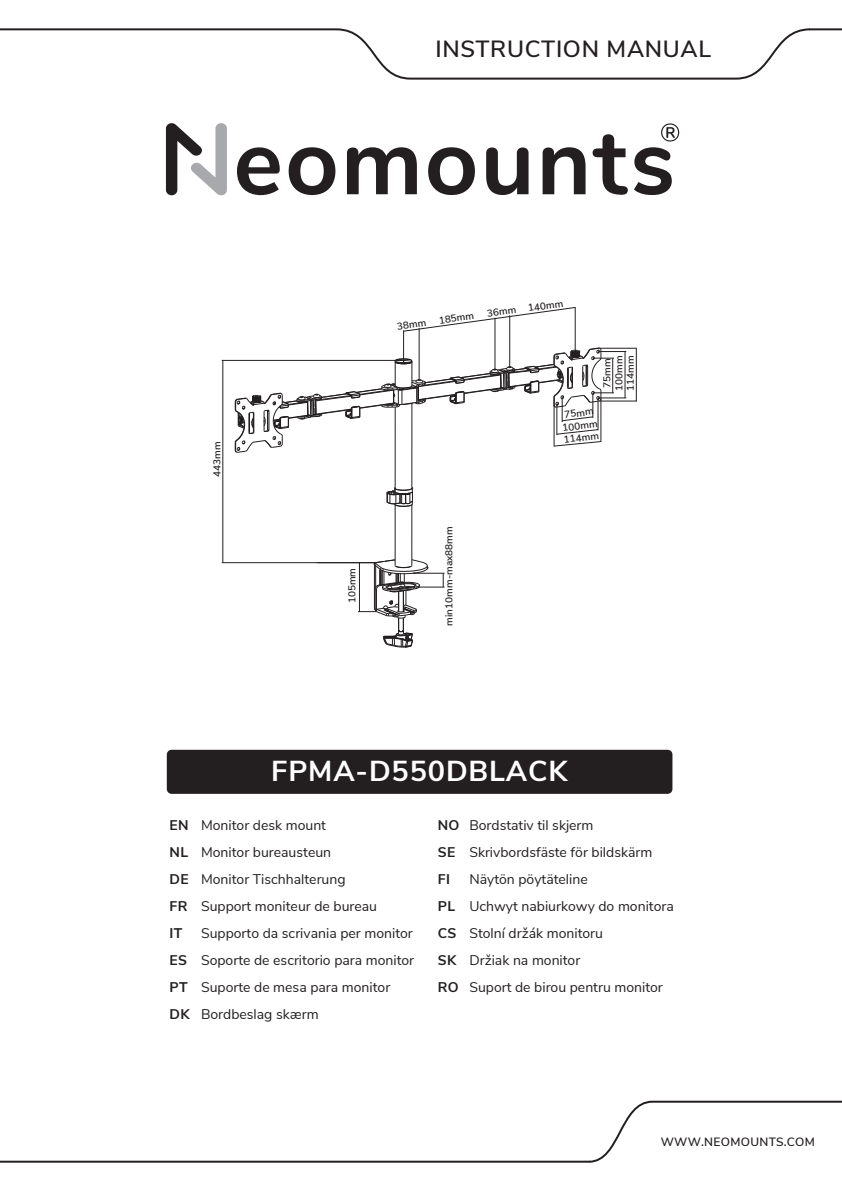
<style>
.page{position:relative;width:842px;height:1191px;background:#fff}
.page>*{position:absolute;margin:0;border:0;box-sizing:border-box;transform-origin:0 0}
.t1{font:700 28.8px "Nunito Sans";letter-spacing:.03em;color:#fff}
.t2{font:600 23.4px "Nunito Sans";letter-spacing:.03em;color:#231f20}
.t3{font:14px/27px "Nunito Sans";color:#231f20}
.t4{font:700 14px/27px "Nunito Sans";letter-spacing:.03em;color:#231f20}
.t5{font:600 12px "Nunito Sans";letter-spacing:.03em;color:#231f20}
.t6{font:600 10px/11.8px "Nunito Sans";letter-spacing:.005em;color:#231f20}
</style>
<div class="page">
<div style="left:168px;top:750px;width:504px;height:43px;background:#231f20;border-radius:4px"></div>
<div style="left:167px;top:750px;width:505px;height:44px;border:1px solid #231f20;border-radius:4px"></div>
<svg style="left:634px;top:123px;width:45px;height:72px"></svg>
<svg style="left:166px;top:123px;width:61px;height:72px"></svg>
<svg style="left:347px;top:147px;width:70px;height:47px"></svg>
<svg style="left:289px;top:147px;width:46px;height:48px"></svg>
<svg style="left:428px;top:147px;width:47px;height:48px"></svg>
<svg style="left:593px;top:134px;width:35px;height:61px"></svg>
<svg style="left:543px;top:147px;width:42px;height:47px"></svg>
<svg style="left:486px;top:147px;width:42px;height:48px"></svg>
<svg style="left:237px;top:147px;width:43px;height:48px"></svg>
<hr style="left:395px;top:505px;width:1px;height:60px;background:#231f20">
<hr style="left:395px;top:407px;width:1px;height:87px;background:#231f20">
<hr style="left:411px;top:505px;width:1px;height:60px;background:#231f20">
<hr style="left:411px;top:403px;width:1px;height:85px;background:#231f20">
<svg style="left:386px;top:486px;width:27px;height:21px"></svg>
<hr style="left:600px;top:348px;width:37px;height:1px;background:#231f20">
<hr style="left:600px;top:401px;width:37px;height:1px;background:#231f20">
<hr style="left:636px;top:348px;width:1px;height:53px;background:#231f20">
<hr style="left:222px;top:360px;width:181px;height:1px;background:#231f20">
<hr style="left:222px;top:562px;width:153px;height:1px;background:#231f20">
<hr style="left:222px;top:360px;width:1px;height:202px;background:#231f20">
<svg style="left:358px;top:559px;width:87px;height:89px"></svg>
<hr style="left:403px;top:330px;width:1px;height:30px;background:#231f20">
<hr style="left:575px;top:307px;width:1px;height:43px;background:#231f20">
<svg style="left:403px;top:307px;width:173px;height:25px"></svg>
<hr style="left:419px;top:328px;width:1px;height:52px;background:#231f20">
<hr style="left:495px;top:318px;width:1px;height:51px;background:#231f20">
<svg style="left:235px;top:347px;width:391px;height:107px"></svg>
<hr style="left:509px;top:315px;width:1px;height:52px;background:#231f20">
<svg style="left:0;top:1100px;width:842px;height:63px"></svg>
<svg style="left:0;top:28px;width:842px;height:52px"></svg>
<h2 class="t2" style="left:435px;top:32px;width:277px">INSTRUCTION MANUAL</h2>
<p class="t6" style="left:210px;top:477px;width:37px;rotate:-90deg">443mm</p>
<p class="t6" style="left:345px;top:603px;width:37px;rotate:-90deg">105mm</p>
<p class="t6" style="left:396px;top:320px;width:31px;rotate:-8deg">38mm</p>
<p class="t6" style="left:438px;top:314px;width:37px;rotate:-8deg">185mm</p>
<p class="t6" style="left:486px;top:307px;width:31px;rotate:-8deg">36mm</p>
<p class="t6" style="left:527px;top:301px;width:37px;rotate:-8deg">140mm</p>
<p class="t6" style="left:600px;top:391px;width:37px;rotate:-90deg">75mm<br>100mm<br>114mm</p>
<p class="t6" style="left:560px;top:408px;width:37px;line-height:13px;text-align:center;rotate:-7deg">75mm<br>100mm</p>
<p class="t6" style="left:563px;top:433px;width:37px;rotate:-7deg">114mm</p>
<p class="t6" style="left:442px;top:626px;width:101px;rotate:-90deg">min10mm-max88mm</p>
<h1 class="t1" style="left:271px;top:750px;width:298px">FPMA-D550DBLACK</h1>
<p class="t4" style="left:170px;top:810px;width:21px;text-align:justify">EN NL DE FR</p>
<p class="t4" style="left:170px;top:918px;width:14px">IT</p>
<p class="t4" style="left:170px;top:945px;width:22px">ES<br>PT<br>DK</p>
<p class="t3" style="left:201px;top:810px;width:215px">Monitor desk mount<br>Monitor bureausteun<br>Monitor Tischhalterung<br>Support moniteur de bureau<br>Supporto da scrivania per monitor<br>Soporte de escritorio para monitor<br>Suporte de mesa para monitor<br>Bordbeslag skærm</p>
<p class="t4" style="left:438px;top:810px;width:23px">NO<br>SE<br>FI<br>PL<br>CS<br>SK<br>RO</p>
<p class="t3" style="left:469px;top:810px;width:206px">Bordstativ til skjerm<br>Skrivbordsfäste för bildskärm<br>Näytön pöytäteline<br>Uchwyt nabiurkowy do monitora<br>Stolní držák monitoru<br>Držiak na monitor<br>Suport de birou pentru monitor</p>
<p class="t5" style="left:661px;top:1133px;width:156px">WWW.NEOMOUNTS.COM</p>
</div>
